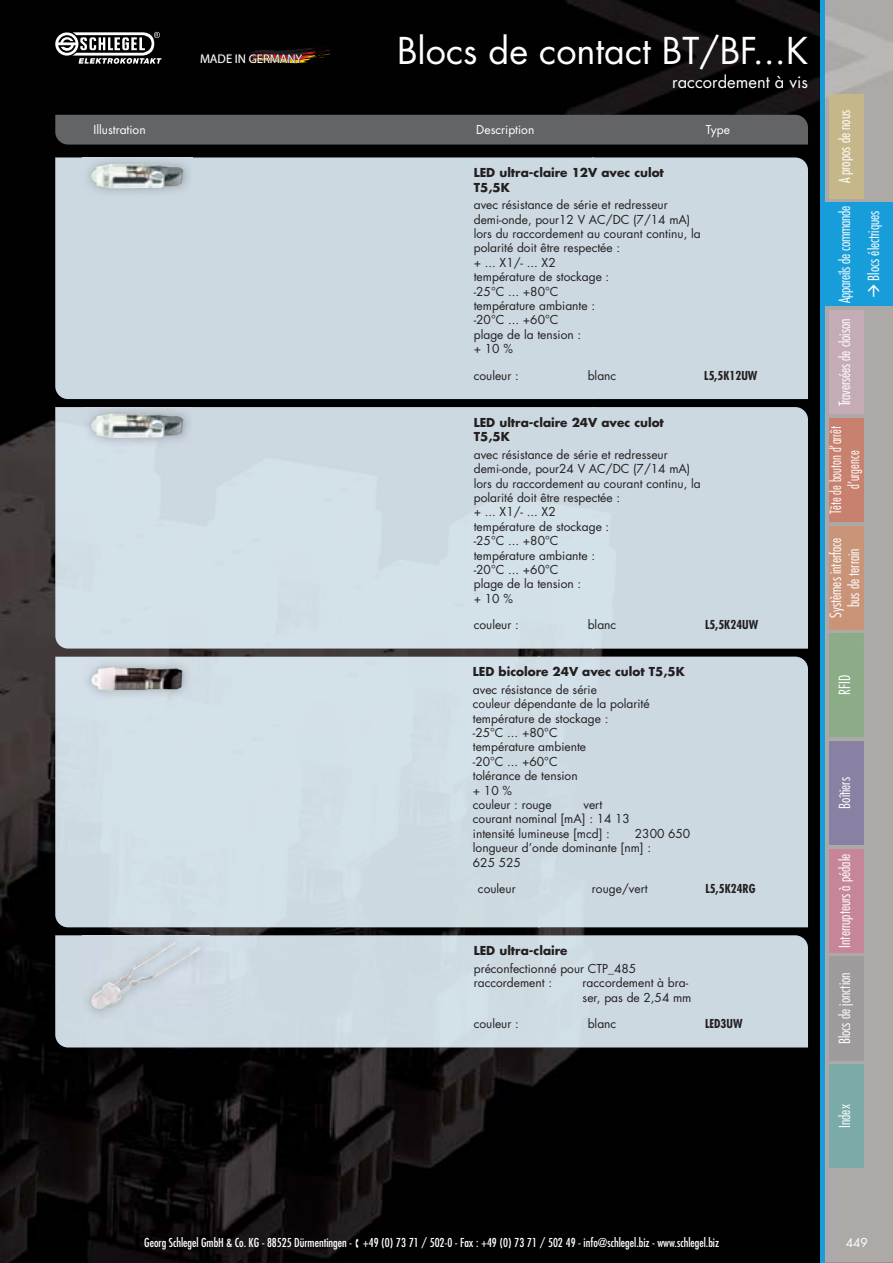
<style>
.page{position:relative;width:893px;height:1263px;background:#fff}
.page>*{position:absolute;margin:0;border:0;box-sizing:border-box;transform-origin:0 0}
.t1{font:36px "Futura Std";color:#fff}
.t2{font:16.5px "Futura Std";color:#fff}
.t3{font:300 condensed 15px/18px "Futura Std";color:#fff;text-align:center}
.t4{font:300 condensed 15px/18px "Futura Std";color:#fff;text-align:center;scale:.92 1}
.t5{font:12.6px "Myriad Pro";color:#fff}
.t6{font:12px/14.4px "Futura Std";color:#231f20}
.t7{font:condensed 12px "Futura Std";color:#fff}
.t8{font:700 12px/14.4px "Futura Std";color:#231f20}
.t9{font:700 condensed 12px "Futura Std";color:#231f20}
.t10{font:12px "Futura Std";color:#fff}
</style>
<div class="page">
<img style="left:0;top:0;width:893px;height:1263px">
<div style="left:829px;top:634px;width:34px;height:103px;background:#8cac87"></div>
<div style="left:829px;top:95px;width:34px;height:103px;background:#c6b78a"></div>
<div style="left:829px;top:1064px;width:34px;height:104px;background:#7baba9"></div>
<div style="left:829px;top:526px;width:34px;height:103px;background:#c99478"></div>
<div style="left:829px;top:310px;width:34px;height:104px;background:#c5abb6"></div>
<div style="left:829px;top:849px;width:34px;height:103px;background:#c68697"></div>
<hr style="left:821px;top:0;width:4px;height:1263px;background:#179dd9">
<div style="left:829px;top:957px;width:34px;height:103px;background:#9d9b9c"></div>
<div style="left:829px;top:741px;width:34px;height:104px;background:#8981a4"></div>
<div style="left:825px;top:203px;width:68px;height:103px;background:#179dd9"></div>
<div style="left:829px;top:418px;width:34px;height:104px;background:#c7816e"></div>
<svg style="left:200px;top:46px;width:135px;height:21px;background:#1a100a"></svg>
<svg style="left:55px;top:32px;width:107px;height:32px"></svg>
<div style="left:55px;top:115px;width:753px;height:30px;background:#636466"></div>
<div style="left:55px;top:158px;width:753px;height:241px;background:#ccd9e0"></div>
<img style="left:82px;top:155px;width:111px;height:43px">
<img style="left:91px;top:164px;width:92px;height:25px">
<img style="left:55px;top:407px;width:753px;height:242px">
<img style="left:82px;top:404px;width:111px;height:44px">
<img style="left:91px;top:413px;width:92px;height:25px">
<div style="left:55px;top:657px;width:753px;height:270px;background:#cedbe2"></div>
<img style="left:82px;top:658px;width:110px;height:42px">
<img style="left:91px;top:667px;width:91px;height:24px">
<div style="left:55px;top:935px;width:753px;height:112px;background:#ccd9e0"></div>
<img style="left:82px;top:933px;width:127px;height:85px">
<img style="left:91px;top:942px;width:109px;height:67px">
<p class="t5" style="left:200px;top:54px;width:104px">MADE IN GERMANY</p>
<h1 class="t1" style="left:397px;top:34px;width:412px">Blocs de contact BT/BF...K</h1>
<h2 class="t2" style="left:672px;top:74px;width:137px">raccordement à vis</h2>
<p class="t10" style="left:94px;top:124px;width:54px">Illustration</p>
<p class="t10" style="left:476px;top:124px;width:60px">Description</p>
<p class="t10" style="left:706px;top:124px;width:26px">Type</p>
<p class="t8" style="left:474px;top:166px;width:192px">LED ultra-claire 12V avec culot<br>T5,5K</p>
<p class="t6" style="left:474px;top:198px;width:228px">avec résistance de série et redresseur demi-onde, pour12 V AC/DC (7/14 mA) lors du raccordement au courant continu, la polarité doit être respectée :<br>+ ... X1/- ... X2<br>température de stockage :<br>-25°C ... +80°C<br>température ambiante :<br>-20°C ... +60°C<br>plage de la tension :<br>+ 10 %</p>
<p class="t6" style="left:474px;top:369px;width:47px">couleur :</p>
<p class="t6" style="left:588px;top:369px;width:30px">blanc</p>
<p class="t9" style="left:704px;top:370px;width:55px">L5,5K12UW</p>
<p class="t8" style="left:474px;top:416px;width:192px">LED ultra-claire 24V avec culot<br>T5,5K</p>
<p class="t6" style="left:474px;top:448px;width:228px">avec résistance de série et redresseur demi-onde, pour24 V AC/DC (7/14 mA) lors du raccordement au courant continu, la polarité doit être respectée :<br>+ ... X1/- ... X2<br>température de stockage :<br>-25°C ... +80°C<br>température ambiante :<br>-20°C ... +60°C<br>plage de la tension :<br>+ 10 %</p>
<p class="t6" style="left:474px;top:619px;width:47px">couleur :</p>
<p class="t6" style="left:588px;top:619px;width:30px">blanc</p>
<p class="t9" style="left:705px;top:619px;width:55px">L5,5K24UW</p>
<p class="t8" style="left:473px;top:666px;width:214px">LED bicolore 24V avec culot T5,5K</p>
<p class="t6" style="left:473px;top:683px;width:178px">avec résistance de série<br>couleur dépendante de la polarité température de stockage :<br>-25°C ... +80°C<br>température ambiente<br>-20°C ... +60°C<br>tolérance de tension<br>+ 10 %<br>couleur : rouge</p>
<p class="t6" style="left:473px;top:798px;width:159px;text-indent:111px">vert courant nominal [mA] : 14 13 intensité lumineuse [mcd] :</p>
<p class="t6" style="left:473px;top:827px;width:219px;text-indent:162px">2300 650 longueur d’onde dominante [nm] :<br>625 525</p>
<p class="t6" style="left:478px;top:883px;width:39px">couleur</p>
<p class="t6" style="left:592px;top:883px;width:57px">rouge/vert</p>
<p class="t9" style="left:705px;top:883px;width:52px">L5,5K24RG</p>
<p class="t8" style="left:474px;top:944px;width:95px">LED ultra-claire</p>
<p class="t6" style="left:474px;top:962px;width:164px">préconfectionné pour CTP_485 raccordement :</p>
<p class="t6" style="left:583px;top:976px;width:110px">raccordement à bra&shy;ser, pas de 2,54 mm</p>
<p class="t6" style="left:474px;top:1017px;width:47px">couleur :</p>
<p class="t6" style="left:588px;top:1017px;width:30px">blanc</p>
<p class="t9" style="left:705px;top:1018px;width:39px">LED3UW</p>
<p class="t3" style="left:836px;top:183px;width:75px;rotate:-90deg">A propos de nous</p>
<p class="t3" style="left:831px;top:281px;width:77px;line-height:28.8px;text-align:left;text-indent:-23px;rotate:-90deg">Appareils de commande<br>Blocs électriques</p>
<p class="t3" style="left:836px;top:406px;width:89px;rotate:-90deg">Traversées de cloison</p>
<p class="t4" style="left:827px;top:514px;width:97px;rotate:-90deg">Tête de bouton d’arrêt d’urgence</p>
<p class="t3" style="left:827px;top:618px;width:82px;rotate:-90deg">Systèmes interface bus de terrain</p>
<p class="t3" style="left:836px;top:695px;width:21px;rotate:-90deg">RFID</p>
<p class="t3" style="left:836px;top:809px;width:33px;rotate:-90deg">Boîtiers</p>
<p class="t3" style="left:836px;top:948px;width:95px;rotate:-90deg">Interrupteurs à pédale</p>
<p class="t3" style="left:836px;top:1044px;width:73px;rotate:-90deg">Blocs de jonction</p>
<p class="t3" style="left:836px;top:1128px;width:25px;rotate:-90deg">Index</p>
<p class="t7" style="left:144px;top:1237px;width:576px">Georg Schlegel GmbH &amp; Co. KG - 88525 Dürmentingen - ▪ +49 (0) 73 71 / 502-0 - Fax : +49 (0) 73 71 / 502 49 - info@schlegel.biz - www.schlegel.biz</p>
<p class="t10" style="left:846px;top:1237px;width:24px">449</p>
</div>
